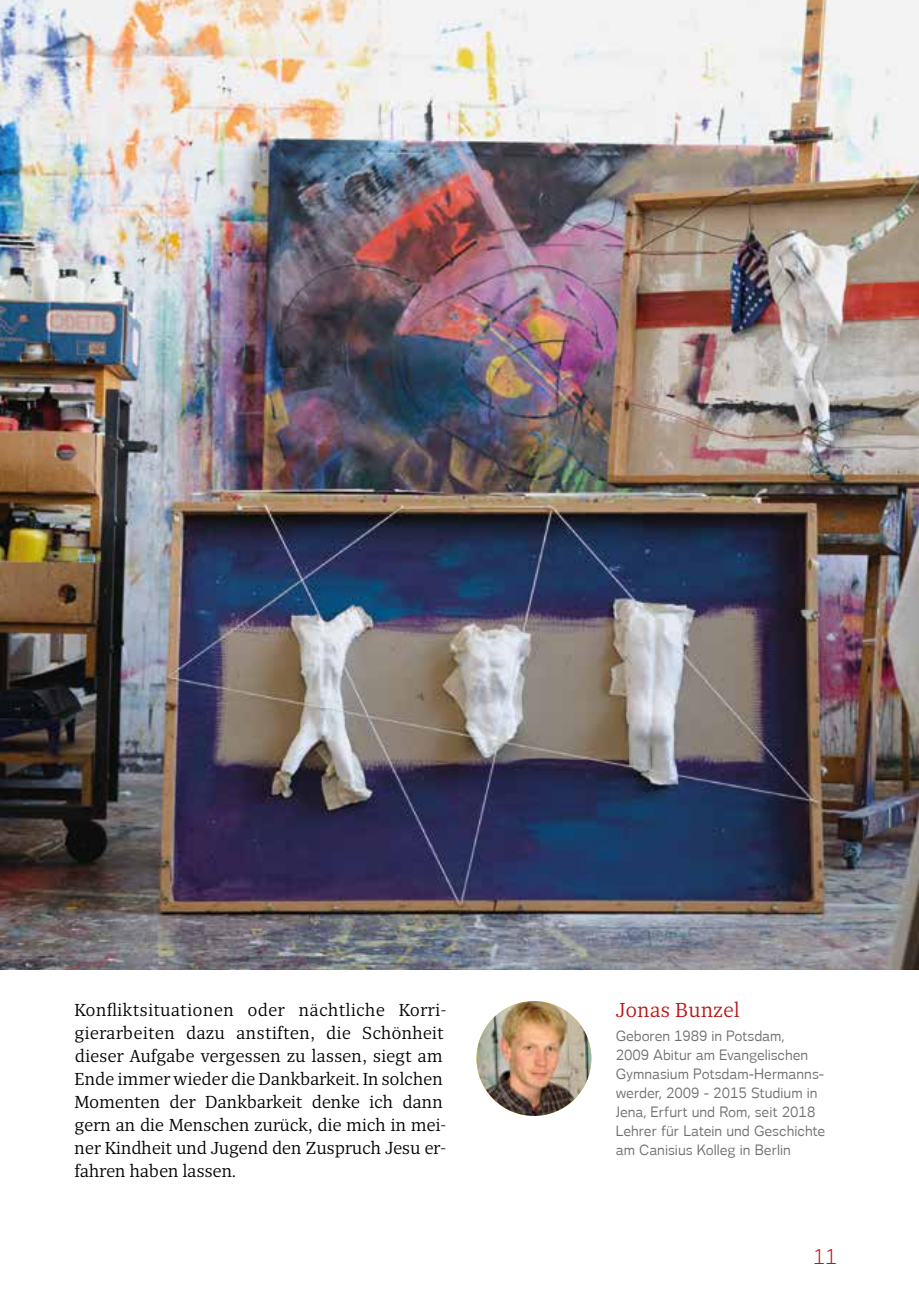
<style>
.page{position:relative;width:919px;height:1316px;background:#fff}
.page>*{position:absolute;margin:0;border:0;box-sizing:border-box;transform-origin:0 0}
.t1{font:20px "Quercus 10";color:#bb1616}
.t2{font:300 20px "Voice";color:#bb1616}
.t3{font:17.2px/23px "Quercus 10";letter-spacing:-.015em;color:#000}
.t4{font:14px/19px "Voice";color:#706f6f}
</style>
<div class="page">
<img style="left:476px;top:1001px;width:115px;height:114px;border-radius:57px">
<img style="left:0;top:0;width:918px;height:969px">
<p class="t3" style="left:74px;top:998px;width:374px">Konfliktsituationen oder nächtliche Korri&shy;gierarbeiten dazu anstiften, die Schönheit dieser Aufgabe vergessen zu lassen, siegt am Ende immer wieder die Dankbarkeit. In solchen Momenten der Dankbarkeit denke ich dann gern an die Menschen zurück, die mich in mei&shy;ner Kindheit und Jugend den Zuspruch Jesu er&shy;fahren haben lassen.</p>
<p class="t1" style="left:615px;top:996px;width:125px">Jonas Bunzel</p>
<p class="t4" style="left:615px;top:1026px;width:211px">Geboren 1989 in Potsdam,<br>2009 Abitur am Evangelischen<br>Gymnasium Potsdam-Hermanns&shy;werder, 2009 - 2015 Studium in<br>Jena, Erfurt und Rom, seit 2018<br>Lehrer für Latein und Geschichte am Canisius Kolleg in Berlin</p>
<p class="t2" style="left:813px;top:1243px;width:25px">11</p>
</div>
